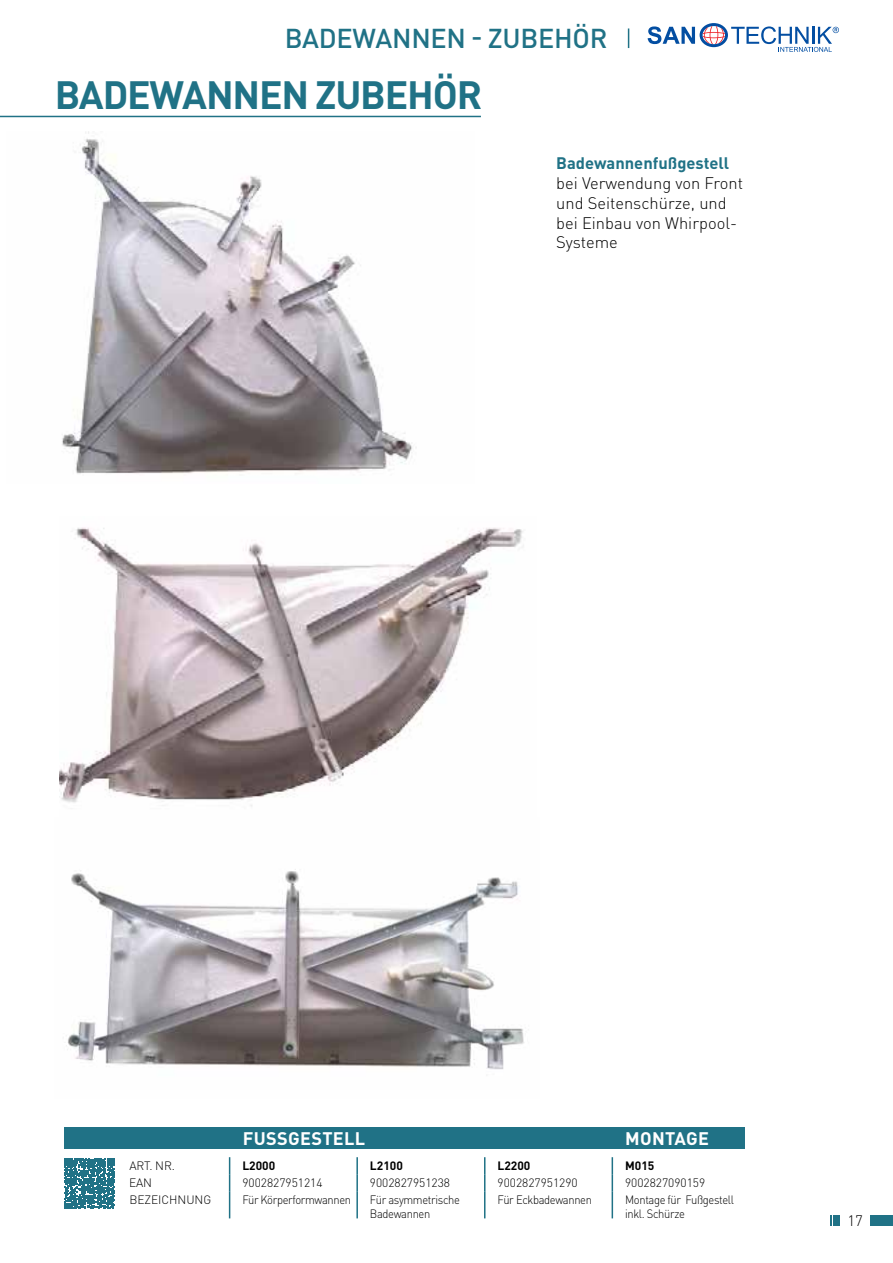
<style>
.page{position:relative;width:893px;height:1263px;background:#fff}
.page>*{position:absolute;margin:0;border:0;box-sizing:border-box;transform-origin:0 0}
.t1{font:700 39px "DIN Pro";letter-spacing:-.03em;color:#207286}
.t2{font:500 27px "DIN Pro";letter-spacing:-.01em;color:#207286}
.t3{font:700 18px "DIN Pro";letter-spacing:.02em;color:#fff}
.t4{font:300 16.5px/19.8px "DIN Pro";color:#000}
.t5{font:700 16.5px "DIN Pro";color:#207286}
.t6{font:300 15px "DIN Pro";color:#000}
.t7{font:300 12px/14.4px "DIN Pro";letter-spacing:-.03em;color:#000;scale:.93 1}
.t8{font:300 12px "DIN Pro";color:#000}
.t9{font:700 12px "DIN Pro";color:#000}
.t10{font:300 12px "DIN Pro";letter-spacing:-.005em;color:#000}
.t11{font:300 12px "DIN Pro";letter-spacing:-.03em;color:#000}
</style>
<div class="page">
<div style="left:64px;top:1127px;width:680px;height:22px;background:#207286"></div>
<svg style="left:356px;top:1157px;width:2px;height:34px"></svg>
<svg style="left:229px;top:1157px;width:1px;height:61px"></svg>
<hr style="left:356px;top:1191px;width:2px;height:27px;background:#207286">
<svg style="left:484px;top:1157px;width:1px;height:61px"></svg>
<svg style="left:612px;top:1157px;width:1px;height:61px"></svg>
<svg style="left:64px;top:1158px;width:51px;height:50px;background:#408697"></svg>
<hr style="left:0;top:116px;width:481px;height:1px;background:#207286">
<svg style="left:628px;top:28px;width:1px;height:20px"></svg>
<img style="left:62px;top:132px;width:355px;height:342px">
<img style="left:59px;top:527px;width:465px;height:280px">
<img style="left:66px;top:869px;width:458px;height:201px">
<div style="left:870px;top:1215px;width:23px;height:11px;background:#207286"></div>
<hr style="left:836px;top:1215px;width:4px;height:11px;background:#207286">
<svg style="left:831px;top:1215px;width:5px;height:11px"></svg>
<svg style="left:648px;top:23px;width:191px;height:29px"></svg>
<h2 class="t2" style="left:285px;top:17px;width:324px">BADEWANNEN - ZUBEHÖR</h2>
<h1 class="t1" style="left:55px;top:62px;width:429px">BADEWANNEN ZUBEHÖR</h1>
<h3 class="t5" style="left:556px;top:149px;width:174px">Badewannenfußgestell</h3>
<h3 class="t4" style="left:556px;top:172px;width:188px">bei Verwendung von Front und Seitenschürze, und bei Einbau von Whirpool-<br>Systeme</h3>
<h3 class="t3" style="left:243px;top:1123px;width:124px">FUSSGESTELL</h3>
<h3 class="t3" style="left:625px;top:1123px;width:86px">MONTAGE</h3>
<p class="t11" style="left:129px;top:1156px;width:47px">ART. NR.</p>
<p class="t9" style="left:242px;top:1156px;width:34px">L2000</p>
<p class="t9" style="left:370px;top:1156px;width:34px">L2100</p>
<p class="t9" style="left:497px;top:1156px;width:34px">L2200</p>
<p class="t9" style="left:625px;top:1156px;width:31px">M015</p>
<p class="t8" style="left:129px;top:1173px;width:24px">EAN</p>
<p class="t8" style="left:242px;top:1173px;width:82px">9002827951214</p>
<p class="t8" style="left:370px;top:1173px;width:82px">9002827951238</p>
<p class="t8" style="left:497px;top:1173px;width:82px">9002827951290</p>
<p class="t8" style="left:625px;top:1173px;width:82px">9002827090159</p>
<p class="t10" style="left:129px;top:1190px;width:83px">BEZEICHNUNG</p>
<p class="t7" style="left:242px;top:1191px;width:118px">Für Körperformwannen</p>
<p class="t7" style="left:370px;top:1191px;width:98px">Für asymmetrische<br>Badewannen</p>
<p class="t7" style="left:497px;top:1191px;width:103px">Für Eckbadewannen</p>
<p class="t7" style="left:625px;top:1191px;width:118px">Montage für Fußgestell inkl. Schürze</p>
<p class="t6" style="left:847px;top:1209px;width:17px">17</p>
</div>
